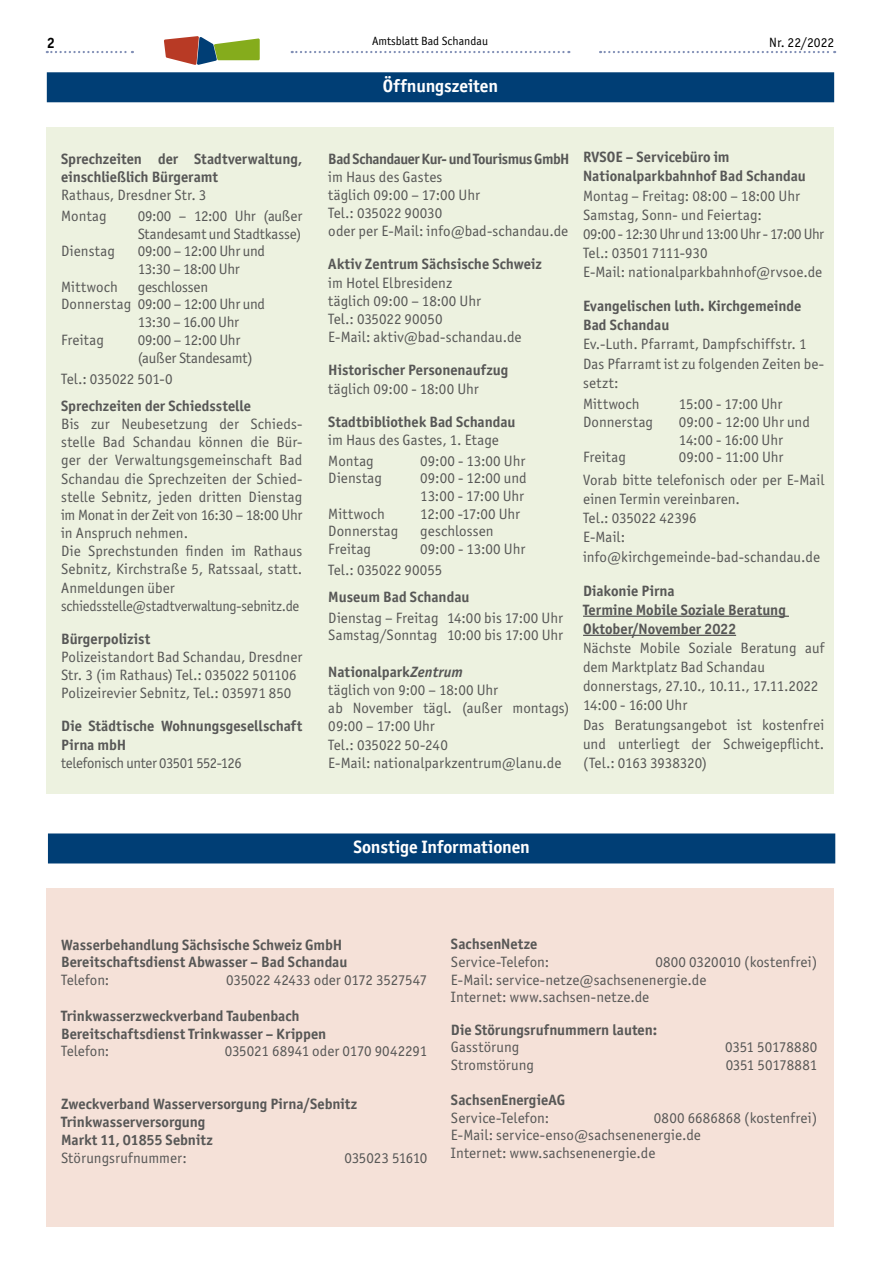
<style>
.page{position:relative;width:881px;height:1263px;background:#fff}
.page>*{position:absolute;margin:0;border:0;box-sizing:border-box;transform-origin:0 0}
.t1{font:700 18px "Officina San ITC";letter-spacing:-.005em;color:#fff}
.t2{font:15px/18.1px "Officina San ITC";letter-spacing:.005em;color:#575756}
.t3{font:700 15px/19.2px "Officina San ITC";color:#575756}
.t4{font:15px/18px "Officina San ITC";letter-spacing:-.02em;color:#575756}
.t5{font:15px/18px "Officina San ITC";letter-spacing:-.015em;color:#575756}
.t6{font:700 15px "Officina San ITC";letter-spacing:-.03em;color:#575756}
.t7{font:15px "Officina San ITC";letter-spacing:-.025em;color:#575756}
.t8{font:700 15px "Officina San ITC";color:#000}
.t9{font:13.5px "Officina San ITC";color:#000}
.t10{font:12px "Officina San ITC";color:#000}
.s1{font-weight:700}
.s2{font-weight:700;font-style:italic}
</style>
<div class="page">
<svg style="left:291px;top:51px;width:278px;height:2px"></svg>
<svg style="left:47px;top:51px;width:86px;height:2px"></svg>
<svg style="left:600px;top:51px;width:234px;height:2px"></svg>
<svg style="left:164px;top:36px;width:95px;height:29px"></svg>
<div style="left:47px;top:72px;width:786px;height:30px;background:#003e75"></div>
<div style="left:48px;top:833px;width:787px;height:30px;background:#003e75"></div>
<div style="left:47px;top:889px;width:786px;height:338px;background:#f5e1d8"></div>
<div style="left:47px;top:128px;width:786px;height:666px;background:#edf2e0"></div>
<hr style="left:583px;top:616px;width:205px;height:1px;background:#575756">
<hr style="left:583px;top:635px;width:152px;height:1px;background:#575756">
<p class="t8" style="left:47px;top:34px;width:10px">2</p>
<p class="t10" style="left:372px;top:34px;width:117px">Amtsblatt Bad Schandau</p>
<p class="t9" style="left:769px;top:34px;width:66px">Nr. 22/2022</p>
<p class="t1" style="left:383px;top:74px;width:117px">Öffnungszeiten</p>
<p class="t3" style="left:61px;top:149px;width:242px;line-height:18.1px">Sprechzeiten der Stadtverwaltung, einschließlich Bürgeramt</p>
<p class="t2" style="left:61px;top:184px;width:147px;line-height:20.7px">Rathaus, Dresdner Str. 3<br>Montag</p>
<p class="t5" style="left:138px;top:206px;width:166px">09:00 – 12:00 Uhr (außer<br>Standesamt und Stadtkasse)</p>
<p class="t2" style="left:61px;top:242px;width:55px">Dienstag</p>
<p class="t4" style="left:138px;top:242px;width:129px">09:00 – 12:00 Uhr und<br>13:30 – 18:00 Uhr</p>
<p class="t2" style="left:61px;top:277px;width:58px">Mittwoch</p>
<p class="t2" style="left:138px;top:277px;width:72px">geschlossen</p>
<p class="t2" style="left:61px;top:295px;width:205px">Donnerstag 09:00 – 12:00 Uhr und</p>
<p class="t7" style="left:138px;top:314px;width:103px">13:30 – 16.00 Uhr</p>
<p class="t2" style="left:61px;top:331px;width:44px">Freitag</p>
<p class="t4" style="left:138px;top:331px;width:116px">09:00 – 12:00 Uhr (außer Standesamt)</p>
<p class="t2" style="left:61px;top:370px;width:113px">Tel.: 035022 501-0</p>
<p class="t3" style="left:61px;top:396px;width:191px">Sprechzeiten der Schiedsstelle</p>
<p class="t2" style="left:61px;top:415px;width:242px">Bis zur Neubesetzung der Schieds&shy;stelle Bad Schandau können die Bür&shy;ger der Verwaltungsgemeinschaft Bad Schandau die Sprechzeiten der Schied&shy;stelle Sebnitz, jeden dritten Dienstag im Monat in der Zeit von 16:30 – 18:00 Uhr in Anspruch nehmen.<br>Die Sprechstunden finden im Rathaus Sebnitz, Kirchstraße 5, Ratssaal, statt.<br>Anmeldungen über schiedsstelle@stadtverwaltung-sebnitz.de</p>
<p class="t3" style="left:61px;top:629px;width:91px">Bürgerpolizist</p>
<p class="t2" style="left:61px;top:648px;width:242px">Polizeistandort Bad Schandau, Dresdner<br>Str. 3 (im Rathaus) Tel.: 035022 501106<br>Polizeirevier Sebnitz, Tel.: 035971 850</p>
<p class="t3" style="left:61px;top:717px;width:242px;line-height:18.1px">Die Städtische Wohnungsgesellschaft<br>Pirna mbH</p>
<p class="t4" style="left:61px;top:753px;width:182px">telefonisch unter 03501 552-126</p>
<p class="t6" style="left:328px;top:149px;width:242px">Bad Schandauer Kur- und Tourismus GmbH</p>
<p class="t2" style="left:328px;top:167px;width:241px">im Haus des Gastes<br>täglich 09:00 – 17:00 Uhr<br>Tel.: 035022 90030<br>oder per E-Mail: info@bad-schandau.de</p>
<p class="t3" style="left:328px;top:255px;width:215px">Aktiv Zentrum Sächsische Schweiz</p>
<p class="t2" style="left:328px;top:273px;width:194px">im Hotel Elbresidenz<br>täglich 09:00 – 18:00 Uhr<br>Tel.: 035022 90050<br>E-Mail: aktiv@bad-schandau.de</p>
<p class="t3" style="left:328px;top:360px;width:181px">Historischer Personenaufzug</p>
<p class="t2" style="left:328px;top:379px;width:152px">täglich 09:00 - 18:00 Uhr</p>
<p class="t3" style="left:328px;top:412px;width:189px">Stadtbibliothek Bad Schandau</p>
<p class="t2" style="left:328px;top:429px;width:172px;line-height:20.7px">im Haus des Gastes, 1. Etage<br>Montag</p>
<p class="t2" style="left:420px;top:451px;width:107px">09:00 - 13:00 Uhr</p>
<p class="t2" style="left:328px;top:469px;width:55px">Dienstag</p>
<p class="t2" style="left:420px;top:469px;width:108px">09:00 - 12:00 und<br>13:00 - 17:00 Uhr</p>
<p class="t2" style="left:328px;top:504px;width:58px">Mittwoch</p>
<p class="t2" style="left:420px;top:504px;width:101px">12:00 -17:00 Uhr</p>
<p class="t2" style="left:328px;top:522px;width:71px">Donnerstag</p>
<p class="t2" style="left:420px;top:522px;width:75px">geschlossen</p>
<p class="t2" style="left:328px;top:540px;width:44px">Freitag</p>
<p class="t2" style="left:328px;top:538px;width:198px;line-height:21.6px;text-indent:92px">09:00 - 13:00 Uhr<br>Tel.: 035022 90055</p>
<p class="t3" style="left:328px;top:587px;width:143px">Museum Bad Schandau</p>
<p class="t2" style="left:328px;top:609px;width:236px;line-height:17.5px">Dienstag – Freitag 14:00 bis 17:00 Uhr<br>Samstag/Sonntag 10:00 bis 17:00 Uhr</p>
<p class="t2" style="left:328px;top:663px;width:242px"><span class="s1">Nationalpark</span><span class="s2">Zentrum<br></span>täglich von 9:00 – 18:00 Uhr<br>ab November tägl. (außer montags)<br>09:00 – 17:00 Uhr<br>Tel.: 035022 50-240<br>E-Mail: nationalparkzentrum@lanu.de</p>
<p class="t3" style="left:583px;top:147px;width:224px">RVSOE – Servicebüro im<br>Nationalparkbahnhof Bad Schandau</p>
<p class="t2" style="left:583px;top:186px;width:242px;line-height:19px">Montag – Freitag: 08:00 – 18:00 Uhr Samstag, Sonn- und Feiertag:<br>09:00 - 12:30 Uhr und 13:00 Uhr - 17:00 Uhr Tel.: 03501 7111-930<br>E-Mail: nationalparkbahnhof@rvsoe.de</p>
<p class="t3" style="left:583px;top:296px;width:220px">Evangelischen luth. Kirchgemeinde<br>Bad Schandau</p>
<p class="t2" style="left:583px;top:335px;width:242px;line-height:19.2px">Ev.-Luth. Pfarramt, Dampfschiffstr. 1<br>Das Pfarramt ist zu folgenden Zeiten be&shy;setzt:</p>
<p class="t2" style="left:583px;top:395px;width:58px">Mittwoch</p>
<p class="t2" style="left:678px;top:395px;width:105px">15:00 - 17:00 Uhr</p>
<p class="t2" style="left:583px;top:413px;width:71px">Donnerstag</p>
<p class="t2" style="left:678px;top:413px;width:133px">09:00 - 12:00 Uhr und<br>14:00 - 16:00 Uhr</p>
<p class="t2" style="left:583px;top:448px;width:44px">Freitag</p>
<p class="t2" style="left:583px;top:446px;width:242px;line-height:22.5px;text-indent:96px">09:00 - 11:00 Uhr<br>Vorab bitte telefonisch oder per E-Mail</p>
<p class="t2" style="left:583px;top:489px;width:238px;line-height:19px">einen Termin vereinbaren.<br>Tel.: 035022 42396<br>E-Mail: info@kirchgemeinde-bad-schandau.de</p>
<p class="t3" style="left:583px;top:581px;width:204px">Diakonie Pirna<br>Termine Mobile Soziale Beratung<br>Oktober/November 2022</p>
<p class="t2" style="left:583px;top:638px;width:242px;line-height:19.2px">Nächste Mobile Soziale Beratung auf dem Marktplatz Bad Schandau donnerstags, 27.10., 10.11., 17.11.2022<br>14:00 - 16:00 Uhr<br>Das Beratungsangebot ist kostenfrei und unterliegt der Schweigepflicht. (Tel.: 0163 3938320)</p>
<p class="t1" style="left:353px;top:835px;width:178px">Sonstige Informationen</p>
<p class="t3" style="left:61px;top:935px;width:288px;line-height:17.9px">Wasserbehandlung Sächsische Schweiz GmbH<br>Bereitschaftsdienst Abwasser – Bad Schandau</p>
<p class="t2" style="left:61px;top:971px;width:50px">Telefon:</p>
<p class="t5" style="left:226px;top:971px;width:202px">035022 42433 oder 0172 3527547</p>
<p class="t3" style="left:61px;top:1007px;width:266px;line-height:17.9px">Trinkwasserzweckverband Taubenbach<br>Bereitschaftsdienst Trinkwasser – Krippen</p>
<p class="t2" style="left:61px;top:1042px;width:50px">Telefon:</p>
<p class="t2" style="left:224px;top:1042px;width:204px">035021 68941 oder 0170 9042291</p>
<p class="t3" style="left:61px;top:1095px;width:297px;line-height:17.7px">Zweckverband Wasserversorgung Pirna/Sebnitz<br>Trinkwasserversorgung<br>Markt 11, 01855 Sebnitz</p>
<p class="t2" style="left:61px;top:1148px;width:127px">Störungsrufnummer:</p>
<p class="t4" style="left:344px;top:1148px;width:84px">035023 51610</p>
<p class="t3" style="left:451px;top:934px;width:88px">SachsenNetze</p>
<p class="t2" style="left:451px;top:953px;width:100px">Service-Telefon:</p>
<p class="t2" style="left:451px;top:953px;width:367px;line-height:17.5px;text-indent:204px">0800 0320010 (kostenfrei)<br>E-Mail: service-netze@sachsenenergie.de<br>Internet: www.sachsen-netze.de</p>
<p class="t3" style="left:451px;top:1020px;width:208px">Die Störungsrufnummern lauten:</p>
<p class="t2" style="left:451px;top:1038px;width:70px">Gasstörung</p>
<p class="t2" style="left:725px;top:1038px;width:93px">0351 50178880</p>
<p class="t2" style="left:451px;top:1056px;width:85px">Stromstörung</p>
<p class="t2" style="left:725px;top:1056px;width:93px">0351 50178881</p>
<p class="t3" style="left:451px;top:1090px;width:116px">SachsenEnergieAG</p>
<p class="t2" style="left:451px;top:1108px;width:100px">Service-Telefon:</p>
<p class="t2" style="left:451px;top:1109px;width:367px;line-height:17.5px;text-indent:203px">0800 6686868 (kostenfrei)<br>E-Mail: service-enso@sachsenenergie.de<br>Internet: www.sachsenenergie.de</p>
</div>
